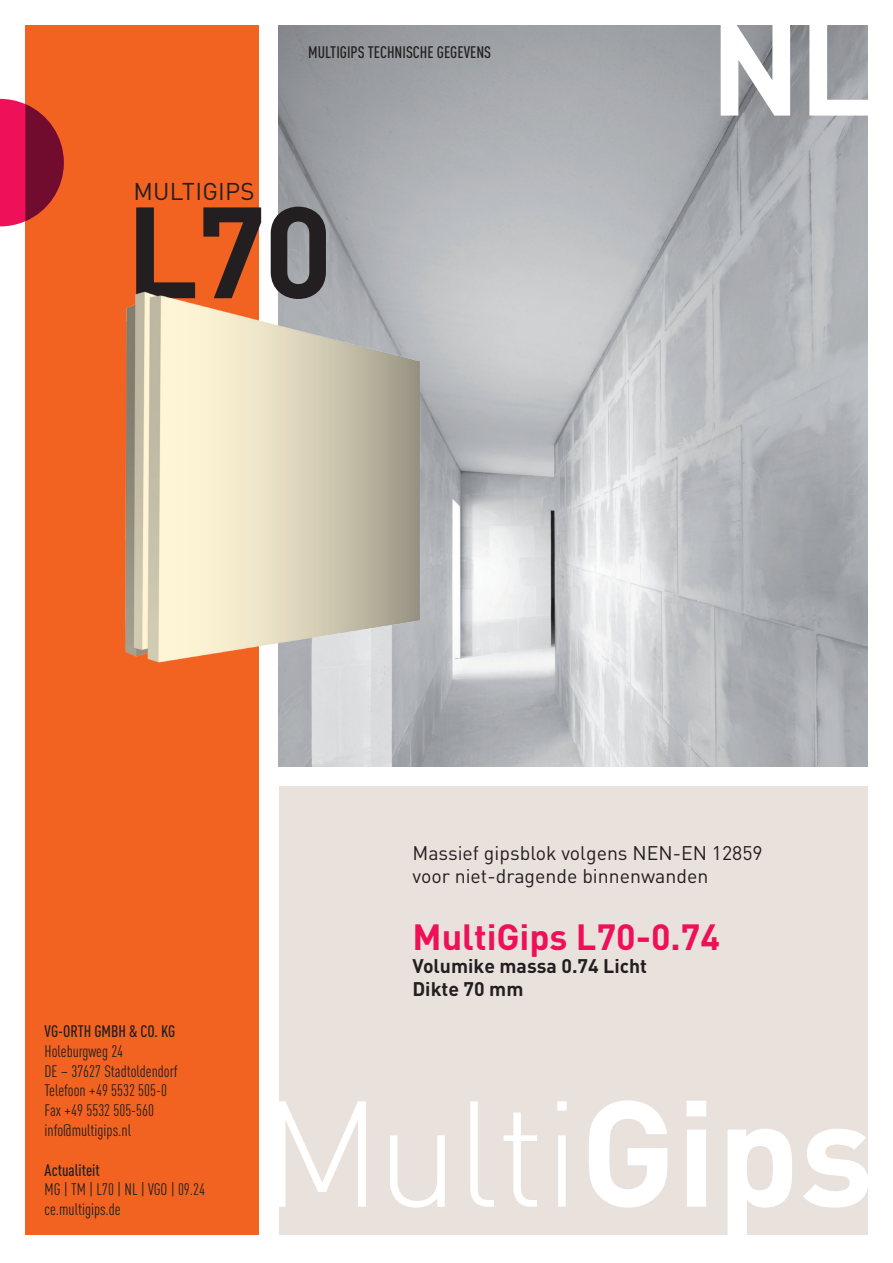
<style>
.page{position:relative;width:893px;height:1263px;background:#fff}
.page>*{position:absolute;margin:0;border:0;box-sizing:border-box;transform-origin:0 0}
.t1{font:700 127.5px "DIN Pro";color:#231f20}
.t2{font:700 127.5px "DIN Pro";color:#fff}
.t3{font:700 36px "DIN Pro";color:#ee1059}
.t4{font:24px "DIN Pro";letter-spacing:.01em;color:#231f20}
.t5{font:19.5px/23.4px "DIN Pro";color:#231f20}
.t6{font:700 19.5px/23.4px "DIN Pro";color:#231f20}
.t7{font:condensed 16.5px/19.8px "DIN Pro";color:#231f20}
.t8{font:500 condensed 16.5px "DIN Pro";color:#231f20}
</style>
<div class="page">
<div style="left:26px;top:26px;width:233px;height:1209px;background:#f26321"></div>
<div style="left:279px;top:786px;width:588px;height:449px;background:#e9e1dc"></div>
<img style="left:279px;top:26px;width:588px;height:741px">
<svg style="left:0;top:99px;width:64px;height:127px"></svg>
<svg style="left:279px;top:1101px;width:87px;height:106px"></svg>
<svg style="left:390px;top:1135px;width:55px;height:72px"></svg>
<svg style="left:470px;top:1101px;width:24px;height:106px"></svg>
<svg style="left:504px;top:1112px;width:33px;height:95px"></svg>
<svg style="left:557px;top:1101px;width:10px;height:106px"></svg>
<svg style="left:589px;top:1100px;width:78px;height:107px"></svg>
<svg style="left:687px;top:1101px;width:19px;height:106px;background:#fcfbfa"></svg>
<svg style="left:728px;top:1129px;width:64px;height:106px"></svg>
<svg style="left:803px;top:1129px;width:65px;height:78px"></svg>
<img style="left:125px;top:260px;width:312px;height:420px">
<h3 class="t4" style="left:133px;top:175px;width:123px">MULTIGIPS</h3>
<p class="t8" style="left:308px;top:40px;width:184px">MULTIGIPS TECHNISCHE GEGEVENS</p>
<h1 class="t1" style="left:126px;top:165px;width:209px">L70</h1>
<h1 class="t2" style="left:710px;top:-17px;width:164px">NL</h1>
<p class="t8" style="left:45px;top:1019px;width:132px">VG-ORTH GMBH &amp; CO. KG</p>
<p class="t7" style="left:45px;top:1040px;width:135px">Holeburgweg 24<br>DE – 37627 Stadtoldendorf<br>Telefoon +49 5532 505-0<br>Fax +49 5532 505-560 info@multigips.nl</p>
<p class="t8" style="left:45px;top:1158px;width:57px">Actualiteit</p>
<p class="t7" style="left:45px;top:1178px;width:162px">MG | TM | L70 | NL | VGO | 09.24 ce.multigips.de</p>
<p class="t5" style="left:412px;top:840px;width:352px">Massief gipsblok volgens NEN-EN 12859 voor niet-dragende binnenwanden</p>
<h2 class="t3" style="left:412px;top:912px;width:309px">MultiGips L70-0.74</h2>
<p class="t6" style="left:412px;top:953px;width:236px">Volumike massa 0.74 Licht<br>Dikte 70 mm</p>
</div>
